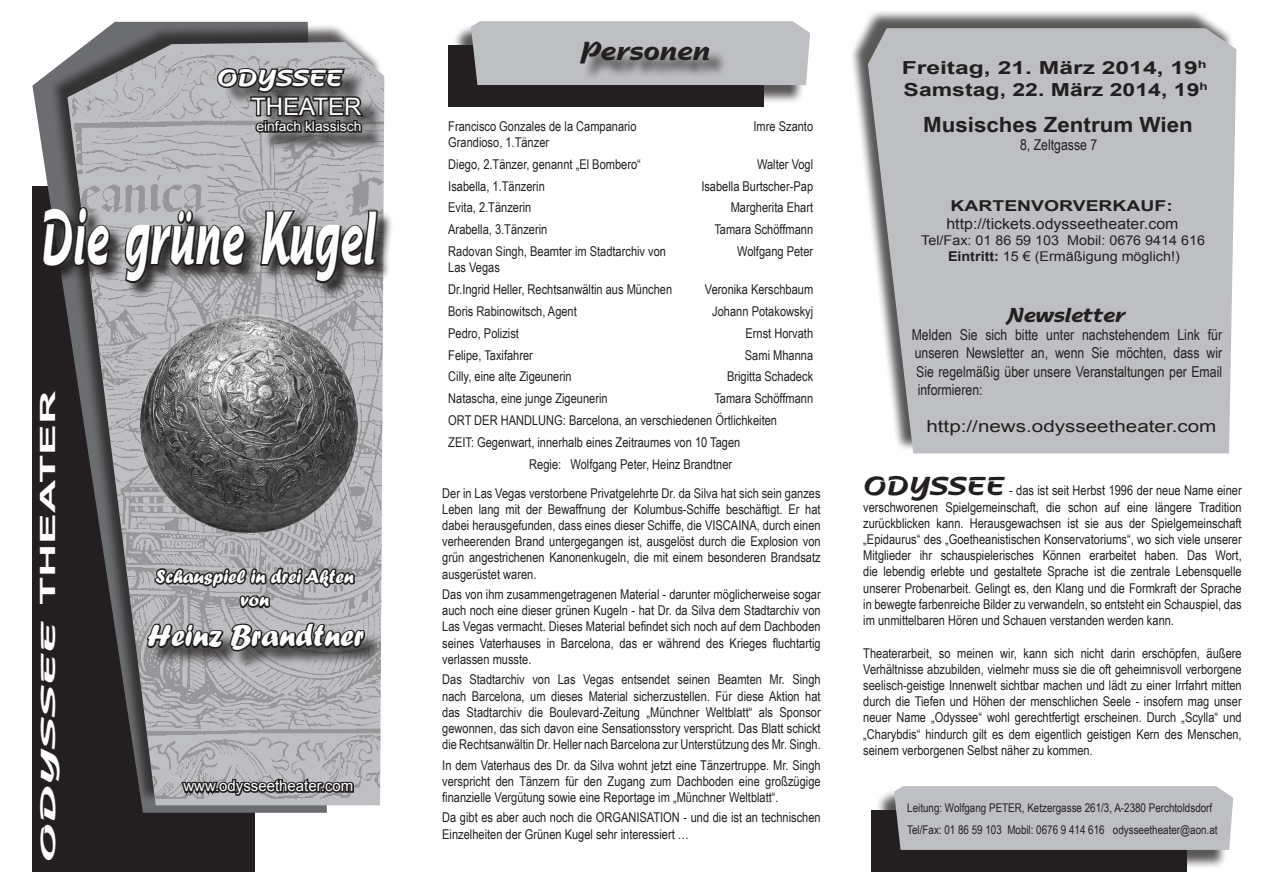
<style>
.page{position:relative;width:1263px;height:893px;background:#fff}
.page>*{position:absolute;margin:0;border:0;box-sizing:border-box;transform-origin:0 0}
.t1{font:700 78px "Agfa Nadianne";letter-spacing:.02em;color:#fff;scale:.5 1}
.Textabsatz{font:31.5px "Forte";color:#fff}
.t2{font:700 27px "Agfa Nadianne";color:#231f20}
.t3{font:700 24px "Agfa Nadianne";color:#fff}
.t4{font:24px "Arial";color:#fff}
.t5{font:700 21px "Arial Narrow";color:#231f20;scale:1.3 1}
.t6{font:700 21px "Agfa Nadianne";color:#fff;scale:2.2 1}
.t7{font:700 21px "Agfa Nadianne";color:#231f20}
.t8{font:19.5px "Forte";color:#fff}
.t9{font:700 18px "Arial";color:#231f20;scale:1.37 1}
.t10{font:700 18px "Arial";color:#231f20;scale:1.28 1}
.t11{font:16.5px "Arial";color:#231f20;scale:1.25 1}
.t12{font:15px/18px "Arial Narrow";color:#231f20;text-align:justify}
.t13{font:15px "Arial";color:#231f20;scale:1.06 1}
.t14{font:15px "Arial";color:#fff}
.t15{font:700 15px "Arial";color:#231f20;scale:1.29 1}
.t16{font:13.5px/16.2px "Arial Narrow";color:#231f20;text-align:justify}
.t17{font:13.5px "Arial";color:#231f20;scale:1.06 1}
.t18{font:13.5px "Arial";color:#fff}
.t19{font:12px/21.6px "Arial Narrow";color:#231f20}
.s1{font-family:"Arial"}
.s2{font-weight:700}
.s3{font-family:"Agfa Nadianne";font-weight:700;font-size:27px}
</style>
<div class="page">
<div style="left:32px;top:187px;width:223px;height:685px;background:#231f20"></div>
<svg style="left:32px;top:22px;width:295px;height:791px"></svg>
<div style="left:49px;top:23px;width:333px;height:780px;background:#231f20;opacity:.75"></div>
<img style="left:68px;top:42px;width:316px;height:763px">
<div style="left:850px;top:9px;width:384px;height:442px;background:#231f20;opacity:.75"></div>
<svg style="left:868px;top:28px;width:368px;height:425px;background:#bebfc2"></svg>
<svg style="left:179px;top:773px;width:176px;height:39px;background:#878789"></svg>
<div style="left:449px;top:45px;width:315px;height:62px;background:#231f20"></div>
<div style="left:453px;top:24px;width:354px;height:80px;background:#231f20"></div>
<div style="left:471px;top:21px;width:339px;height:64px;background:#bebfc2"></div>
<div style="left:872px;top:810px;width:315px;height:62px;background:#231f20"></div>
<div style="left:876px;top:788px;width:355px;height:81px;background:#231f20;opacity:.75"></div>
<div style="left:894px;top:786px;width:339px;height:64px;background:#bebfc2"></div>
<div style="left:224px;top:70px;width:161px;height:81px;background:#231f20;opacity:.75"></div>
<svg style="left:215px;top:40px;width:152px;height:95px;background:#777678"></svg>
<div style="left:583px;top:44px;width:144px;height:37px;background:#231f20;opacity:.75"></div>
<div style="left:149px;top:625px;width:234px;height:45px;background:#231f20;opacity:.75"></div>
<svg style="left:145px;top:505px;width:222px;height:194px;background:#949396"></svg>
<div style="left:43px;top:207px;width:351px;height:92px;background:#231f20;opacity:.95"></div>
<svg style="left:40px;top:205px;width:72px;height:64px"></svg>
<svg style="left:123px;top:209px;width:124px;height:112px"></svg>
<svg style="left:259px;top:199px;width:120px;height:90px;background:#6e6c6e"></svg>
<img style="left:140px;top:315px;width:217px;height:217px">
<h3 class="t3" style="left:217px;top:63px;width:127px">ODYSSEE</h3>
<h3 class="t4" style="left:251px;top:91px;width:112px">THEATER</h3>
<p class="t18" style="left:256px;top:118px;width:107px">einfach klassisch</p>
<p class="t1" style="left:40px;top:189px;width:671px">Die grüne Kugel</p>
<h3 class="t6" style="left:35px;top:863px;width:216px;rotate:-90deg">ODYSSEE <span class="s1">THEATER</span></h3>
<p class="t8" style="left:156px;top:565px;width:200px">Schauspiel in drei Akten</p>
<p class="t8" style="left:240px;top:588px;width:30px">von</p>
<p class="Textabsatz" style="left:148px;top:617px;width:218px">Heinz Brandtner</p>
<p class="t14" style="left:183px;top:776px;width:172px">www.odysseetheater.com</p>
<p class="t2" style="left:580px;top:33px;width:132px">Personen</p>
<p class="t16" style="left:448px;top:117px;width:190px">Francisco Gonzales de la Campanario<br>Grandioso, 1.Tänzer</p>
<p class="t16" style="left:753px;top:117px;width:61px">Imre Szanto</p>
<p class="t16" style="left:448px;top:155px;width:194px">Diego, 2.Tänzer, genannt „El Bombero“</p>
<p class="t16" style="left:757px;top:155px;width:58px">Walter Vogl</p>
<p class="t16" style="left:448px;top:177px;width:98px">Isabella, 1.Tänzerin</p>
<p class="t16" style="left:701px;top:177px;width:113px">Isabella Burtscher-Pap</p>
<p class="t16" style="left:448px;top:199px;width:85px">Evita, 2.Tänzerin</p>
<p class="t16" style="left:731px;top:199px;width:84px">Margherita Ehart</p>
<p class="t16" style="left:448px;top:221px;width:101px">Arabella, 3.Tänzerin</p>
<p class="t16" style="left:714px;top:221px;width:100px">Tamara Schöffmann</p>
<p class="t16" style="left:448px;top:243px;width:219px">Radovan Singh, Beamter im Stadtarchiv von<br>Las Vegas</p>
<p class="t16" style="left:737px;top:243px;width:78px">Wolfgang Peter</p>
<p class="t16" style="left:448px;top:281px;width:225px">Dr.Ingrid Heller, Rechtsanwältin aus München</p>
<p class="t16" style="left:705px;top:281px;width:110px">Veronika Kerschbaum</p>
<p class="t16" style="left:448px;top:302px;width:130px">Boris Rabinowitsch, Agent</p>
<p class="t16" style="left:712px;top:302px;width:102px">Johann Potakowskyj</p>
<p class="t16" style="left:448px;top:324px;width:72px">Pedro, Polizist</p>
<p class="t16" style="left:745px;top:324px;width:69px">Ernst Horvath</p>
<p class="t16" style="left:448px;top:346px;width:86px">Felipe, Taxifahrer</p>
<p class="t16" style="left:745px;top:346px;width:70px">Sami Mhanna</p>
<p class="t16" style="left:448px;top:368px;width:125px">Cilly, eine alte Zigeunerin</p>
<p class="t16" style="left:727px;top:368px;width:88px">Brigitta Schadeck</p>
<p class="t16" style="left:448px;top:390px;width:161px">Natascha, eine junge Zigeunerin</p>
<p class="t16" style="left:714px;top:390px;width:100px">Tamara Schöffmann</p>
<p class="t16" style="left:448px;top:412px;width:330px">ORT DER HANDLUNG: Barcelona, an verschiedenen Örtlichkeiten</p>
<p class="t16" style="left:448px;top:433px;width:294px">ZEIT: Gegenwart, innerhalb eines Zeitraumes von 10 Tagen</p>
<p class="t16" style="left:529px;top:455px;width:204px">Regie: Wolfgang Peter, Heinz Brandtner</p>
<p class="t16" style="left:442px;top:484px;width:380px">Der in Las Vegas verstorbene Privatgelehrte Dr. da Silva hat sich sein ganzes Leben lang mit der Bewaffnung der Kolumbus-Schiffe beschäftigt. Er hat dabei herausgefunden, dass eines dieser Schiffe, die VISCAINA, durch einen verheerenden Brand untergegangen ist, ausgelöst durch die Explosion von grün angestrichenen Kanonenkugeln, die mit einem besonderen Brandsatz ausgerüstet waren.</p>
<p class="t16" style="left:442px;top:586px;width:380px">Das von ihm zusammengetragenen Material - darunter möglicherweise sogar auch noch eine dieser grünen Kugeln - hat Dr. da Silva dem Stadtarchiv von Las Vegas vermacht. Dieses Material befindet sich noch auf dem Dachboden seines Vaterhauses in Barcelona, das er während des Krieges fluchtartig verlassen musste.</p>
<p class="t16" style="left:442px;top:671px;width:380px">Das Stadtarchiv von Las Vegas entsendet seinen Beamten Mr. Singh nach Barcelona, um dieses Material sicherzustellen. Für diese Aktion hat das Stadtarchiv die Boulevard-Zeitung „Münchner Weltblatt“ als Sponsor gewonnen, das sich davon eine Sensationsstory verspricht. Das Blatt schickt die Rechtsanwältin Dr. Heller nach Barcelona zur Unterstützung des Mr. Singh.</p>
<p class="t16" style="left:442px;top:756px;width:380px">In dem Vaterhaus des Dr. da Silva wohnt jetzt eine Tänzertruppe. Mr. Singh verspricht den Tänzern für den Zugang zum Dachboden eine großzügige finanzielle Vergütung sowie eine Reportage im „Münchner Weltblatt“.</p>
<p class="t16" style="left:442px;top:809px;width:380px">Da gibt es aber auch noch die ORGANISATION - und die ist an technischen<br>Einzelheiten der Grünen Kugel sehr interessiert …</p>
<p class="t9" style="left:902px;top:56px;width:224px">Freitag, 21. März 2014, 19<sup>h</sup></p>
<p class="t10" style="left:904px;top:77px;width:239px">Samstag, 22. März 2014, 19<sup>h</sup></p>
<p class="t5" style="left:923px;top:108px;width:209px">Musisches Zentrum Wien</p>
<p class="t12" style="left:1020px;top:135px;width:79px">8, Zeltgasse 7</p>
<p class="t15" style="left:950px;top:196px;width:174px">KARTENVORVERKAUF:</p>
<p class="t13" style="left:946px;top:214px;width:220px">http://tickets.odysseetheater.com</p>
<p class="t17" style="left:921px;top:231px;width:269px">Tel/Fax: 01 86 59 103 Mobil: 0676 9414 616</p>
<p class="t17" style="left:948px;top:248px;width:220px"><span class="s2">Eintritt:</span> 15 € (Ermäßigung möglich!)</p>
<p class="t7" style="left:1006px;top:302px;width:121px">Newsletter</p>
<p class="t12" style="left:912px;top:326px;width:312px">Melden Sie sich bitte unter nachstehendem Link für unseren Newsletter an, wenn Sie möchten, dass wir Sie regelmäßig über unsere Veranstaltungen per Email informieren:</p>
<p class="t11" style="left:926px;top:416px;width:234px">http://news.odysseetheater.com</p>
<p class="t16" style="left:863px;top:482px;width:380px"><span class="s3">ODYSSEE</span> - das ist seit Herbst 1996 der neue Name einer verschworenen Spielgemeinschaft, die schon auf eine längere Tradition zurückblicken kann. Herausgewachsen ist sie aus der Spielgemeinschaft „Epidaurus“ des „Goetheanistischen Konservatoriums“, wo sich viele unserer Mitglieder ihr schauspielerisches Können erarbeitet haben. Das Wort, die lebendig erlebte und gestaltete Sprache ist die zentrale Lebensquelle unserer Probenarbeit. Gelingt es, den Klang und die Formkraft der Sprache in bewegte farbenreiche Bilder zu verwandeln, so entsteht ein Schauspiel, das im unmittelbaren Hören und Schauen verstanden werden kann.</p>
<p class="t16" style="left:863px;top:644px;width:380px">Theaterarbeit, so meinen wir, kann sich nicht darin erschöpfen, äußere Verhältnisse abzubilden, vielmehr muss sie die oft geheimnisvoll verborgene seelisch-geistige Innenwelt sichtbar machen und lädt zu einer Irrfahrt mitten durch die Tiefen und Höhen der menschlichen Seele - insofern mag unser neuer Name „Odyssee“ wohl gerechtfertigt erscheinen. Durch „Scylla“ und „Charybdis“ hindurch gilt es dem eigentlich geistigen Kern des Menschen, seinem verborgenen Selbst näher zu kommen.</p>
<p class="t19" style="left:907px;top:797px;width:312px">Leitung: Wolfgang PETER, Ketzergasse 261/3, A-2380 Perchtoldsdorf<br>Tel/Fax: 01 86 59 103 Mobil: 0676 9 414 616 odysseetheater@aon.at</p>
</div>
